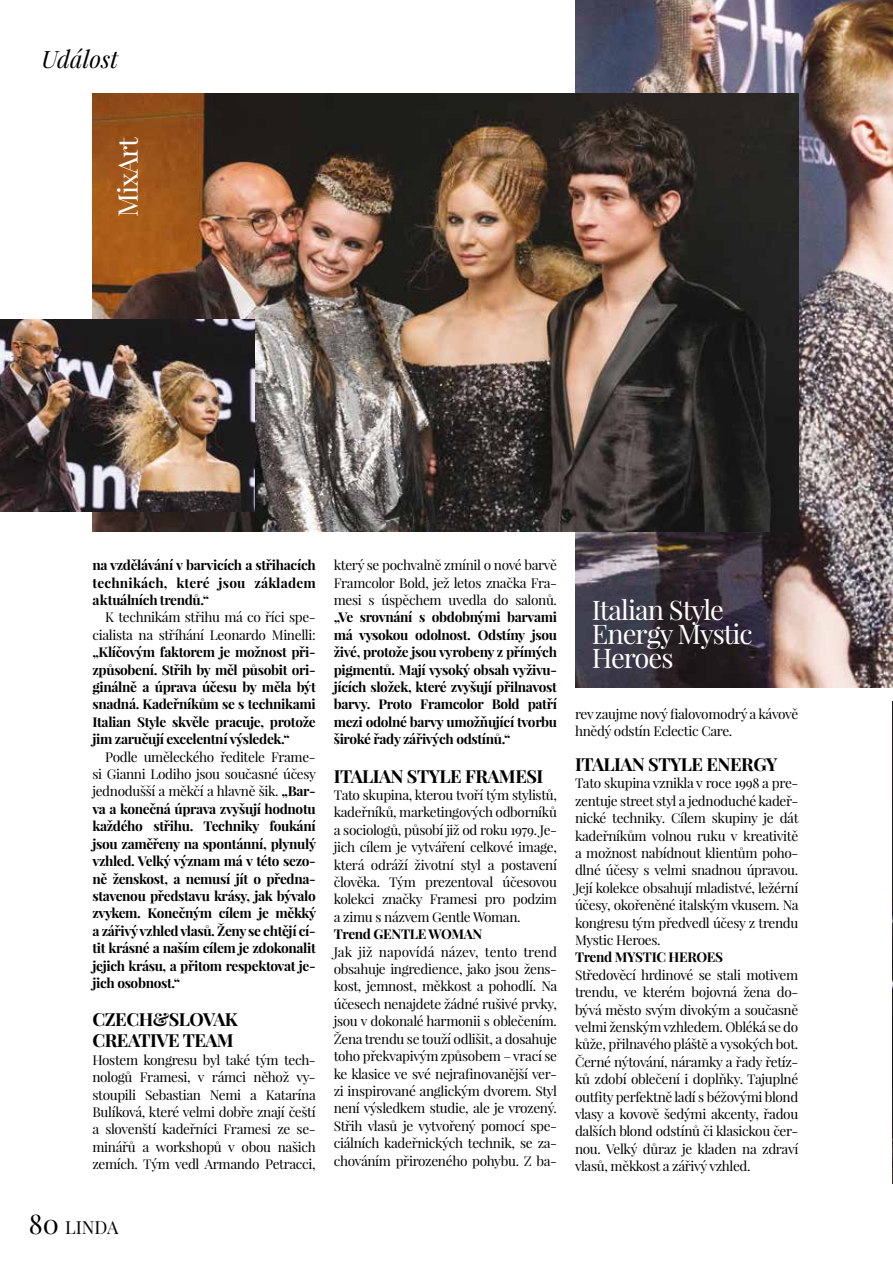
<style>
.page{position:relative;width:893px;height:1263px;background:#fff}
.page>*{position:absolute;margin:0;border:0;box-sizing:border-box;transform-origin:0 0}
.t1{font:27px/24px "Playfair Display";letter-spacing:-.035em;color:#fff}
.t2{font:italic 24px "Playfair Display";color:#000}
.t3{font:700 18px/21px "Playfair Display";letter-spacing:-.025em;color:#000}
.t4{font:18px "Playfair Display";color:#000}
.t5{font:13.5px/17.4px "Playfair Display";letter-spacing:-.025em;color:#000;text-align:justify}
.t6{font:700 13.5px/17.4px "Playfair Display";letter-spacing:-.025em;color:#000;text-align:justify}
.s1{font-weight:400}
.s2{font-size:27px}
</style>
<div class="page">
<img style="left:575px;top:0;width:318px;height:687px">
<img style="left:92px;top:93px;width:706px;height:438px">
<img style="left:0;top:319px;width:254px;height:192px">
<img style="left:892px;top:701px;width:1px;height:483px">
<h2 class="t2" style="left:41px;top:43px;width:78px">Událost</h2>
<h1 class="t1" style="left:116px;top:217px;width:82px;rotate:-90deg">MixArt</h1>
<p class="t6" style="left:92px;top:556px;width:225px">na vzdělávání v barvicích a střihacích technikách, které jsou základem aktuálních trendů.“</p>
<p class="t5" style="left:92px;top:609px;width:225px;text-align:right">K technikám střihu má co říci spe&shy;cialista na stříhání Leonardo Minelli:</p>
<p class="t6" style="left:92px;top:643px;width:225px">„Klíčovým faktorem je možnost při&shy;způsobení. Střih by měl působit ori&shy;ginálně a úprava účesu by měla být snadná. Kadeřníkům se s technikami Italian Style skvěle pracuje, protože jim zaručují excelentní výsledek.“</p>
<p class="t6" style="left:92px;top:748px;width:225px;text-indent:13px"><span class="s1">Podle uměleckého ředitele Frame&shy;si Gianni Lodiho jsou současné účesy jednodušší a měkčí a hlavně šik.</span> „Bar&shy;va a konečná úprava zvyšují hodnotu každého střihu. Techniky foukání jsou zaměřeny na spontánní, plynulý vzhled. Velký význam má v této sezo&shy;ně ženskost, a nemusí jít o předna&shy;stavenou představu krásy, jak bývalo zvykem. Konečným cílem je měkký a zářivý vzhled vlasů. Ženy se chtějí cí&shy;tit krásné a naším cílem je zdokonalit jejich krásu, a přitom respektovat je&shy;jich osobnost.“</p>
<h3 class="t3" style="left:92px;top:1009px;width:147px">CZECH&amp;SLOVAK<br>CREATIVE TEAM</h3>
<p class="t5" style="left:92px;top:1051px;width:225px">Hostem kongresu byl také tým tech&shy;nologů Framesi, v rámci něhož vy&shy;stoupili Sebastian Nemi a Katarína Bulíková, které velmi dobře znají čeští a slovenští kadeřníci Framesi ze se&shy;minářů a workshopů v obou našich zemích. Tým vedl Armando Petracci,</p>
<p class="t5" style="left:334px;top:556px;width:225px">který se pochvalně zmínil o nové barvě Framcolor Bold, jež letos značka Fra&shy;mesi s úspěchem uvedla do salonů.</p>
<p class="t6" style="left:334px;top:609px;width:225px">„Ve srovnání s obdobnými barvami má vysokou odolnost. Odstíny jsou živé, protože jsou vyrobeny z přímých pigmentů. Mají vysoký obsah vyživu&shy;jících složek, které zvyšují přilnavost barvy. Proto Framcolor Bold patří mezi odolné barvy umožňující tvorbu široké řady zářivých odstínů.“</p>
<h3 class="t3" style="left:334px;top:765px;width:211px">ITALIAN STYLE FRAMESI</h3>
<p class="t5" style="left:334px;top:786px;width:225px">Tato skupina, kterou tvoří tým stylistů, kadeřníků, marketingových odborníků a sociologů, působí již od roku 1979. Je&shy;jich cílem je vytváření celkové image, která odráží životní styl a postavení člověka. Tým prezentoval účesovou kolekci značky Framesi pro podzim a zimu s názvem Gentle Woman.</p>
<p class="t6" style="left:334px;top:925px;width:150px">Trend GENTLE WOMAN</p>
<p class="t5" style="left:334px;top:943px;width:225px">Jak již napovídá název, tento trend obsahuje ingredience, jako jsou žens&shy;kost, jemnost, měkkost a pohodlí. Na účesech nenajdete žádné rušivé prvky, jsou v dokonalé harmonii s oblečením.<br>Žena trendu se touží odlišit, a dosahuje toho překvapivým způsobem – vrací se ke klasice ve své nejrafinovanější ver&shy;zi inspirované anglickým dvorem. Styl není výsledkem studie, ale je vrozený.<br>Střih vlasů je vytvořený pomocí spe&shy;ciálních kadeřnických technik, se za&shy;chováním přirozeného pohybu. Z ba-</p>
<h1 class="t1" style="left:592px;top:598px;width:163px">Italian Style<br>Energy Mystic<br>Heroes</h1>
<p class="t5" style="left:575px;top:705px;width:225px">rev zaujme nový fialovomodrý a kávově hnědý odstín Eclectic Care.</p>
<h3 class="t3" style="left:575px;top:753px;width:204px">ITALIAN STYLE ENERGY</h3>
<p class="t5" style="left:575px;top:774px;width:225px">Tato skupina vznikla v roce 1998 a pre&shy;zentuje street styl a jednoduché kadeř&shy;nické techniky. Cílem skupiny je dát kadeřníkům volnou ruku v kreativitě a možnost nabídnout klientům poho&shy;dlné účesy s velmi snadnou úpravou.<br>Její kolekce obsahují mladistvé, ležérní účesy, okořeněné italským vkusem. Na kongresu tým předvedl účesy z trendu Mystic Heroes.</p>
<p class="t6" style="left:575px;top:948px;width:150px">Trend MYSTIC HEROES</p>
<p class="t5" style="left:575px;top:966px;width:225px">Středověcí hrdinové se stali motivem trendu, ve kterém bojovná žena do&shy;bývá město svým divokým a současně velmi ženským vzhledem. Obléká se do kůže, přilnavého pláště a vysokých bot.<br>Černé nýtování, náramky a řady řetíz&shy;ků zdobí oblečení i doplňky. Tajuplné outfity perfektně ladí s béžovými blond vlasy a kovově šedými akcenty, řadou dalších blond odstínů či klasickou čer&shy;nou. Velký důraz je kladen na zdraví vlasů, měkkost a zářivý vzhled.</p>
<h3 class="t4" style="left:29px;top:1216px;width:91px"><span class="s2">80</span> LINDA</h3>
</div>
